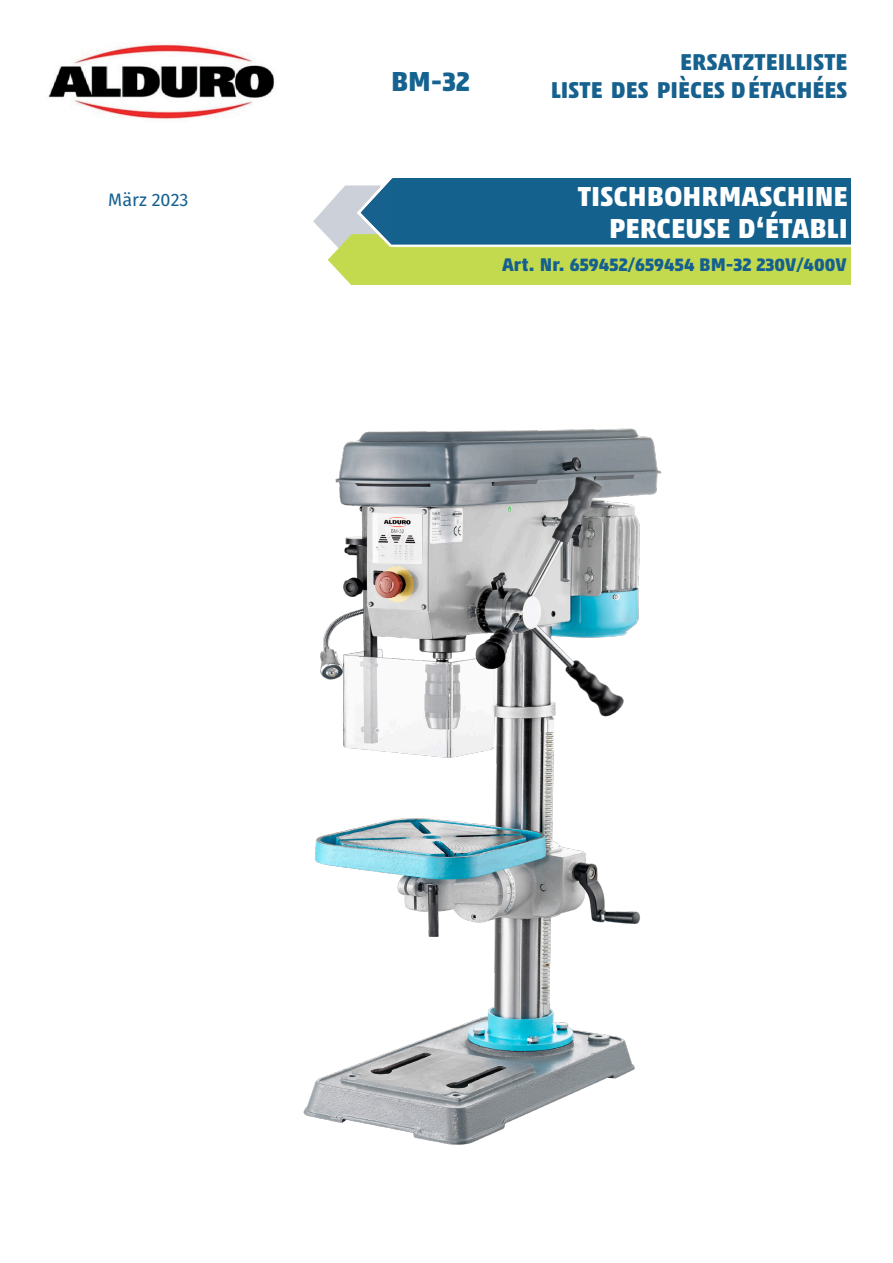
<style>
.page{position:relative;width:893px;height:1263px;background:#fff}
.page>*{position:absolute;margin:0;border:0;box-sizing:border-box;transform-origin:0 0}
.t1{font:800 27px "Paradroid";color:#fff}
.t2{font:800 27px "Paradroid";color:#146390}
.t3{font:800 22.5px "Paradroid";color:#16618e}
.t4{font:800 18px "Paradroid";color:#15608f}
.t5{font:18px "Fira Sans";color:#15608f}
.s1{color:#146390}
</style>
<div class="page">
<img style="left:398px;top:178px;width:452px;height:107px">
<svg style="left:313px;top:178px;width:85px;height:107px"></svg>
<img style="left:303px;top:428px;width:359px;height:717px">
<img style="left:48px;top:44px;width:227px;height:77px">
<p class="t3" style="left:680px;top:42px;width:169px">ERSATZTEILLISTE</p>
<p class="t2" style="left:391px;top:57px;width:80px">BM-32</p>
<p class="t3" style="left:551px;top:71px;width:298px">LISTE DES PIÈCES DÉTACHÉES</p>
<p class="t5" style="left:108px;top:186px;width:82px">März 202<span class="s1">3</span></p>
<p class="t1" style="left:578px;top:172px;width:271px">TISCHBOHRMASCHINE</p>
<p class="t1" style="left:609px;top:205px;width:240px">PERCEUSE D‘ÉTABLI</p>
<p class="t4" style="left:502px;top:249px;width:346px">Art. Nr. 659452/659454 BM-32 230V/400V</p>
</div>
